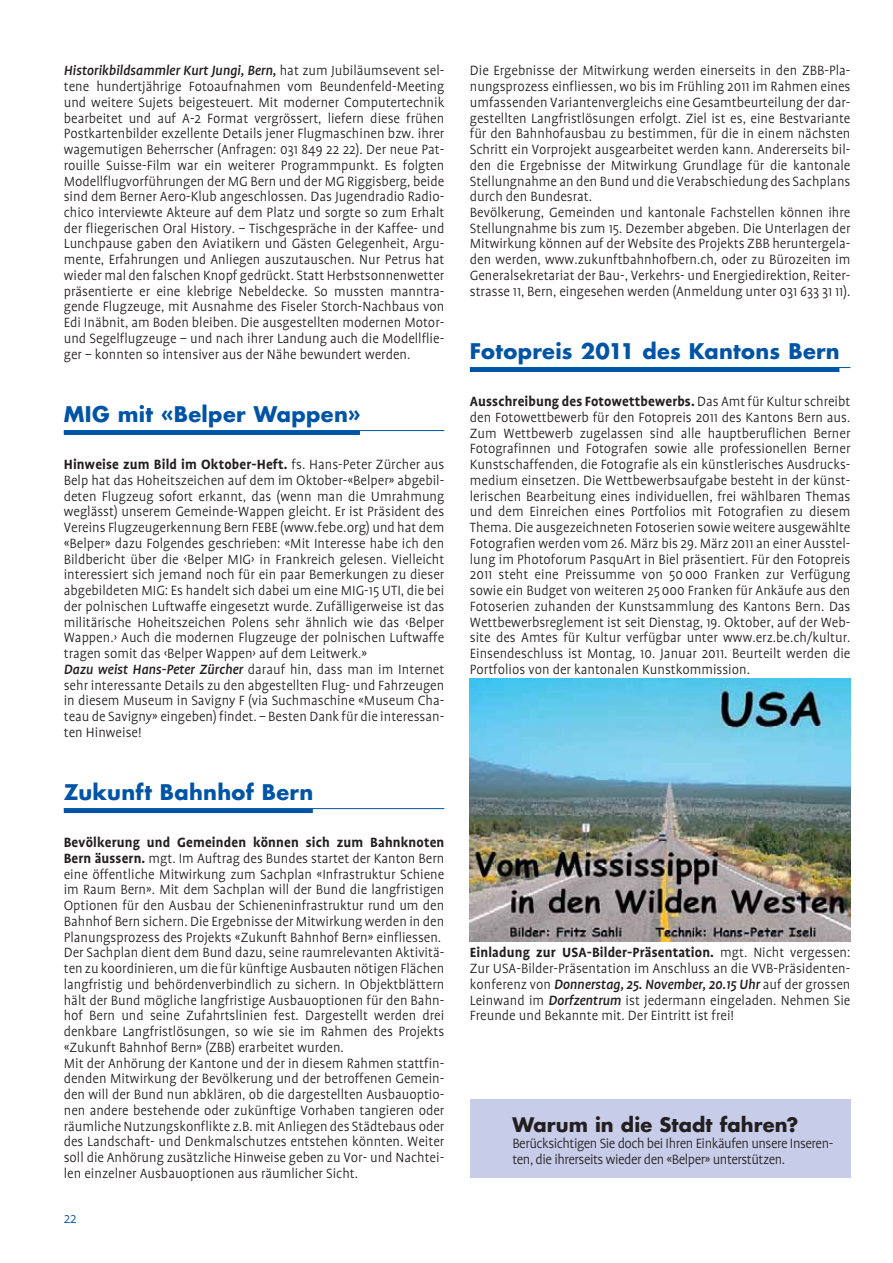
<style>
.page{position:relative;width:893px;height:1263px;background:#fff}
.page>*{position:absolute;margin:0;border:0;box-sizing:border-box;transform-origin:0 0}
.t1{font:700 21px "Futura";letter-spacing:.015em;color:#0054a6}
.t2{font:700 19.5px "Futura";letter-spacing:.005em;color:#231f20}
.t3{font:300 15.3px/15.8px "Profile";color:#231f20}
.t4{font:300 15.3px/15.8px "Profile";letter-spacing:-.03em;color:#231f20}
.t5{font:300 15.3px "Profile";color:#0054a6}
.s1{font-weight:500;font-style:italic}
.s2{font-weight:700}
</style>
<div class="page">
<div style="left:470px;top:367px;width:369px;height:5px;background:#0054a6"></div>
<hr style="left:470px;top:367px;width:380px;height:1px;background:#0054a6">
<img style="left:470px;top:678px;width:380px;height:264px">
<div style="left:64px;top:430px;width:296px;height:5px;background:#0054a6"></div>
<hr style="left:64px;top:430px;width:380px;height:1px;background:#0054a6">
<div style="left:64px;top:808px;width:249px;height:5px;background:#0054a6"></div>
<hr style="left:64px;top:808px;width:380px;height:1px;background:#0054a6">
<div style="left:470px;top:1099px;width:380px;height:79px;background:#c7cde8"></div>
<p class="t3" style="left:64px;top:64px;width:382px;text-align:justify"><span class="s1">Historikbildsammler Kurt Jungi, Bern,</span> hat zum Jubiläumsevent sel&shy;tene hundertjährige Fotoaufnahmen vom Beundenfeld-Meeting und weitere Sujets beigesteuert. Mit moderner Computertechnik bearbeitet und auf A-2 Format vergrössert, liefern diese frühen Postkartenbilder exzellente Details jener Flugmaschinen bzw. ihrer wagemutigen Beherrscher (Anfragen: 031 849 22 22). Der neue Pat&shy;rouille Suisse-Film war ein weiterer Programmpunkt. Es folgten Modellflugvorführungen der MG Bern und der MG Riggisberg, beide sind dem Berner Aero-Klub angeschlossen. Das Jugendradio Radio&shy;chico interviewte Akteure auf dem Platz und sorgte so zum Erhalt der fliegerischen Oral History. – Tischgespräche in der Kaffee- und Lunchpause gaben den Aviatikern und Gästen Gelegenheit, Argu&shy;mente, Erfahrungen und Anliegen auszutauschen. Nur Petrus hat wieder mal den falschen Knopf gedrückt. Statt Herbstsonnenwetter präsentierte er eine klebrige Nebeldecke. So mussten manntra&shy;gende Flugzeuge, mit Ausnahme des Fiseler Storch-Nachbaus von Edi Inäbnit, am Boden bleiben. Die ausgestellten modernen Motor&shy;und Segelflugzeuge – und nach ihrer Landung auch die Modellflie&shy;ger – konnten so intensiver aus der Nähe bewundert werden.</p>
<h1 class="t1" style="left:64px;top:404px;width:298px">MIG mit «Belper Wappen»</h1>
<p class="t3" style="left:64px;top:458px;width:382px"><span class="s2">Hinweise zum Bild im Oktober-Heft.</span> fs. Hans-Peter Zürcher aus Belp hat das Hoheitszeichen auf dem im Oktober-«Belper» abgebil&shy;deten Flugzeug sofort erkannt, das (wenn man die Umrahmung weglässt) unserem Gemeinde-Wappen gleicht. Er ist Präsident des Vereins Flugzeugerkennung Bern FEBE (www.febe.org) und hat dem «Belper» dazu Folgendes geschrieben: «Mit Interesse habe ich den Bildbericht über die ‹Belper MIG› in Frankreich gelesen. Vielleicht interessiert sich jemand noch für ein paar Bemerkungen zu dieser abgebildeten MIG: Es handelt sich dabei um eine MIG-15 UTI, die bei der polnischen Luftwaffe eingesetzt wurde. Zufälligerweise ist das militärische Hoheitszeichen Polens sehr ähnlich wie das ‹Belper Wappen.› Auch die modernen Flugzeuge der polnischen Luftwaffe tragen somit das ‹Belper Wappen› auf dem Leitwerk.»<br><span class="s1">Dazu weist Hans-Peter Zürcher</span> darauf hin, dass man im Internet sehr interessante Details zu den abgestellten Flug- und Fahrzeugen in diesem Museum in Savigny F (via Suchmaschine «Museum Cha&shy;teau de Savigny» eingeben) findet. – Besten Dank für die interessan&shy;ten Hinweise!</p>
<h1 class="t1" style="left:64px;top:782px;width:251px">Zukunft Bahnhof Bern</h1>
<p class="t3" style="left:64px;top:836px;width:382px"><span class="s2">Bevölkerung und Gemeinden können sich zum Bahnknoten Bern äussern.</span> mgt. Im Auftrag des Bundes startet der Kanton Bern eine öffentliche Mitwirkung zum Sachplan «Infrastruktur Schiene im Raum Bern». Mit dem Sachplan will der Bund die langfristigen Optionen für den Ausbau der Schieneninfrastruktur rund um den Bahnhof Bern sichern. Die Ergebnisse der Mitwirkung werden in den Planungsprozess des Projekts «Zukunft Bahnhof Bern» einfliessen.<br>Der Sachplan dient dem Bund dazu, seine raumrelevanten Aktivitä&shy;ten zu koordinieren, um die für künftige Ausbauten nötigen Flächen langfristig und behördenverbindlich zu sichern. In Objektblättern hält der Bund mögliche langfristige Ausbauoptionen für den Bahn&shy;hof Bern und seine Zufahrtslinien fest. Dargestellt werden drei denkbare Langfristlösungen, so wie sie im Rahmen des Projekts «Zukunft Bahnhof Bern» (ZBB) erarbeitet wurden.<br>Mit der Anhörung der Kantone und der in diesem Rahmen stattfin&shy;denden Mitwirkung der Bevölkerung und der betroffenen Gemein&shy;den will der Bund nun abklären, ob die dargestellten Ausbauoptio&shy;nen andere bestehende oder zukünftige Vorhaben tangieren oder räumliche Nutzungskonflikte z.B. mit Anliegen des Städtebaus oder des Landschaft- und Denkmalschutzes entstehen könnten. Weiter soll die Anhörung zusätzliche Hinweise geben zu Vor- und Nachtei&shy;len einzelner Ausbauoptionen aus räumlicher Sicht.</p>
<p class="t5" style="left:64px;top:1212px;width:14px">22</p>
<p class="t3" style="left:470px;top:64px;width:382px">Die Ergebnisse der Mitwirkung werden einerseits in den ZBB-Pla&shy;nungsprozess einfliessen, wo bis im Frühling 2011 im Rahmen eines umfassenden Variantenvergleichs eine Gesamtbeurteilung der dar&shy;gestellten Langfristlösungen erfolgt. Ziel ist es, eine Bestvariante für den Bahnhofausbau zu bestimmen, für die in einem nächsten Schritt ein Vorprojekt ausgearbeitet werden kann. Andererseits bil&shy;den die Ergebnisse der Mitwirkung Grundlage für die kantonale Stellungnahme an den Bund und die Verabschiedung des Sachplans durch den Bundesrat.<br>Bevölkerung, Gemeinden und kantonale Fachstellen können ihre Stellungnahme bis zum 15. Dezember abgeben. Die Unterlagen der Mitwirkung können auf der Website des Projekts ZBB heruntergela&shy;den werden, www.zukunftbahnhofbern.ch, oder zu Bürozeiten im Generalsekretariat der Bau-, Verkehrs- und Energiedirektion, Reiter&shy;strasse 11, Bern, eingesehen werden (Anmeldung unter 031 633 31 11).</p>
<h1 class="t1" style="left:470px;top:341px;width:371px">Fotopreis 2011 des Kantons Bern</h1>
<p class="t3" style="left:470px;top:395px;width:382px;text-align:justify"><span class="s2">Ausschreibung des Fotowettbewerbs.</span> Das Amt für Kultur schreibt den Fotowettbewerb für den Fotopreis 2011 des Kantons Bern aus.<br>Zum Wettbewerb zugelassen sind alle hauptberuflichen Berner Fotografinnen und Fotografen sowie alle professionellen Berner Kunstschaffenden, die Fotografie als ein künstlerisches Ausdrucks&shy;medium einsetzen. Die Wettbewerbsaufgabe besteht in der künst&shy;lerischen Bearbeitung eines individuellen, frei wählbaren Themas und dem Einreichen eines Portfolios mit Fotografien zu diesem Thema. Die ausgezeichneten Fotoserien sowie weitere ausgewählte Fotografien werden vom 26. März bis 29. März 2011 an einer Ausstel&shy;lung im Photoforum PasquArt in Biel präsentiert. Für den Fotopreis 2011 steht eine Preissumme von 50 000 Franken zur Verfügung sowie ein Budget von weiteren 25 000 Franken für Ankäufe aus den Fotoserien zuhanden der Kunstsammlung des Kantons Bern. Das Wettbewerbsreglement ist seit Dienstag, 19. Oktober, auf der Web&shy;site des Amtes für Kultur verfügbar unter www.erz.be.ch/kultur.<br>Einsendeschluss ist Montag, 10. Januar 2011. Beurteilt werden die Portfolios von der kantonalen Kunstkommission.</p>
<p class="t3" style="left:470px;top:946px;width:382px;text-align:justify"><span class="s2">Einladung zur USA-Bilder-Präsentation.</span> mgt. Nicht vergessen:<br>Zur USA-Bilder-Präsentation im Anschluss an die VVB-Präsidenten&shy;konferenz von <span class="s1">Donnerstag, 25. November, 20.15 Uhr</span> auf der grossen Leinwand im <span class="s1">Dorfzentrum</span> ist jedermann eingeladen. Nehmen Sie Freunde und Bekannte mit. Der Eintritt ist frei!</p>
<p class="t2" style="left:512px;top:1116px;width:288px">Warum in die Stadt fahren?</p>
<p class="t4" style="left:512px;top:1137px;width:322px">Berücksichtigen Sie doch bei Ihren Einkäufen unsere Inseren&shy;ten, die ihrerseits wieder den «Belper» unterstützen.</p>
</div>
